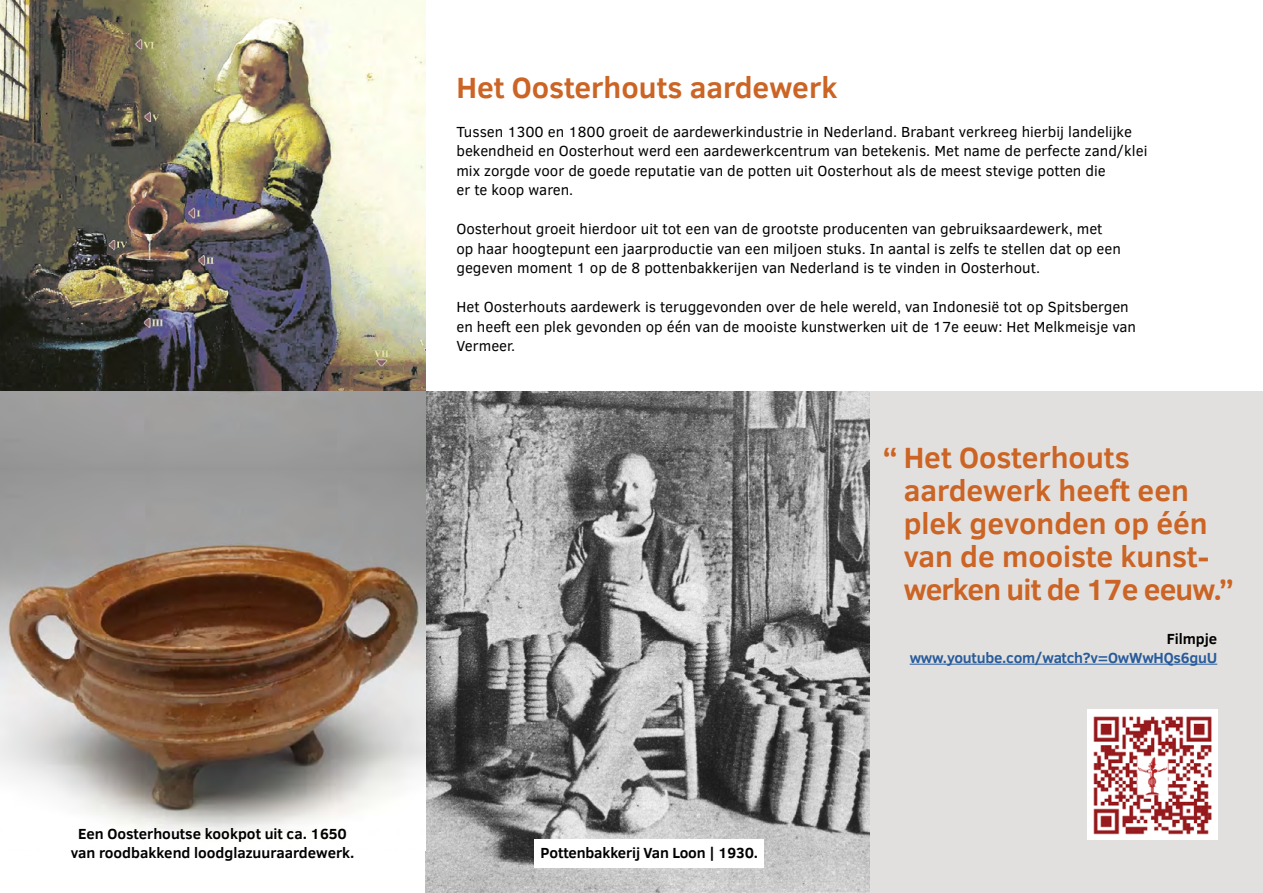
<style>
.page{position:relative;width:1263px;height:893px;background:#fff}
.page>*{position:absolute;margin:0;border:0;box-sizing:border-box;transform-origin:0 0}
.t1{font:700 30px/33px "Clear Sans";color:#cb6424}
.t2{font:15px/19.5px "Clear Sans";color:#000}
.t3{font:700 15px/19.5px "Clear Sans";color:#000;text-align:center}
.t4{font:700 15px "Clear Sans";letter-spacing:-.015em;color:#275b9b}
</style>
<div class="page">
<img style="left:425px;top:392px;width:445px;height:501px">
<div style="left:535px;top:839px;width:229px;height:28px;background:#fff"></div>
<div style="left:870px;top:392px;width:393px;height:501px;background:#e2e0de"></div>
<img style="left:0;top:0;width:425px;height:835px">
<hr style="left:910px;top:664px;width:307px;height:1px;background:#275b9b">
<img style="left:1087px;top:709px;width:130px;height:131px">
<p class="t3" style="left:71px;top:823px;width:285px">Een Oosterhoutse kookpot uit ca. 1650 van roodbakkend loodglazuuraardewerk.</p>
<h1 class="t1" style="left:456px;top:69px;width:382px">Het Oosterhouts aardewerk</h1>
<p class="t2" style="left:456px;top:121px;width:692px">Tussen 1300 en 1800 groeit de aardewerkindustrie in Nederland. Brabant verkreeg hierbij landelijke bekendheid en Oosterhout werd een aardewerkcentrum van betekenis. Met name de perfecte zand/klei mix zorgde voor de goede reputatie van de potten uit Oosterhout als de meest stevige potten die<br>er te koop waren.</p>
<p class="t2" style="left:456px;top:219px;width:666px">Oosterhout groeit hierdoor uit tot een van de grootste producenten van gebruiksaardewerk, met op haar hoogtepunt een jaarproductie van een miljoen stuks. In aantal is zelfs te stellen dat op een gegeven moment 1 op de 8 pottenbakkerijen van Nederland is te vinden in Oosterhout.</p>
<p class="t2" style="left:456px;top:297px;width:681px">Het Oosterhouts aardewerk is teruggevonden over de hele wereld, van Indonesië tot op Spitsbergen en heeft een plek gevonden op één van de mooiste kunstwerken uit de 17e eeuw: Het Melkmeisje van<br>Vermeer.</p>
<h1 class="t1" style="left:904px;top:440px;width:332px;text-indent:-21px">“ Het Oosterhouts aardewerk heeft een plek gevonden op één van de mooiste kunst&shy;werken uit de 17e eeuw.”</h1>
<p class="t3" style="left:541px;top:842px;width:219px">Pottenbakkerij Van Loon | 1930.</p>
<p class="t3" style="left:1167px;top:628px;width:52px">Filmpje</p>
<p class="t4" style="left:910px;top:647px;width:309px">www.youtube.com/watch?v=OwWwHQs6guU</p>
</div>
